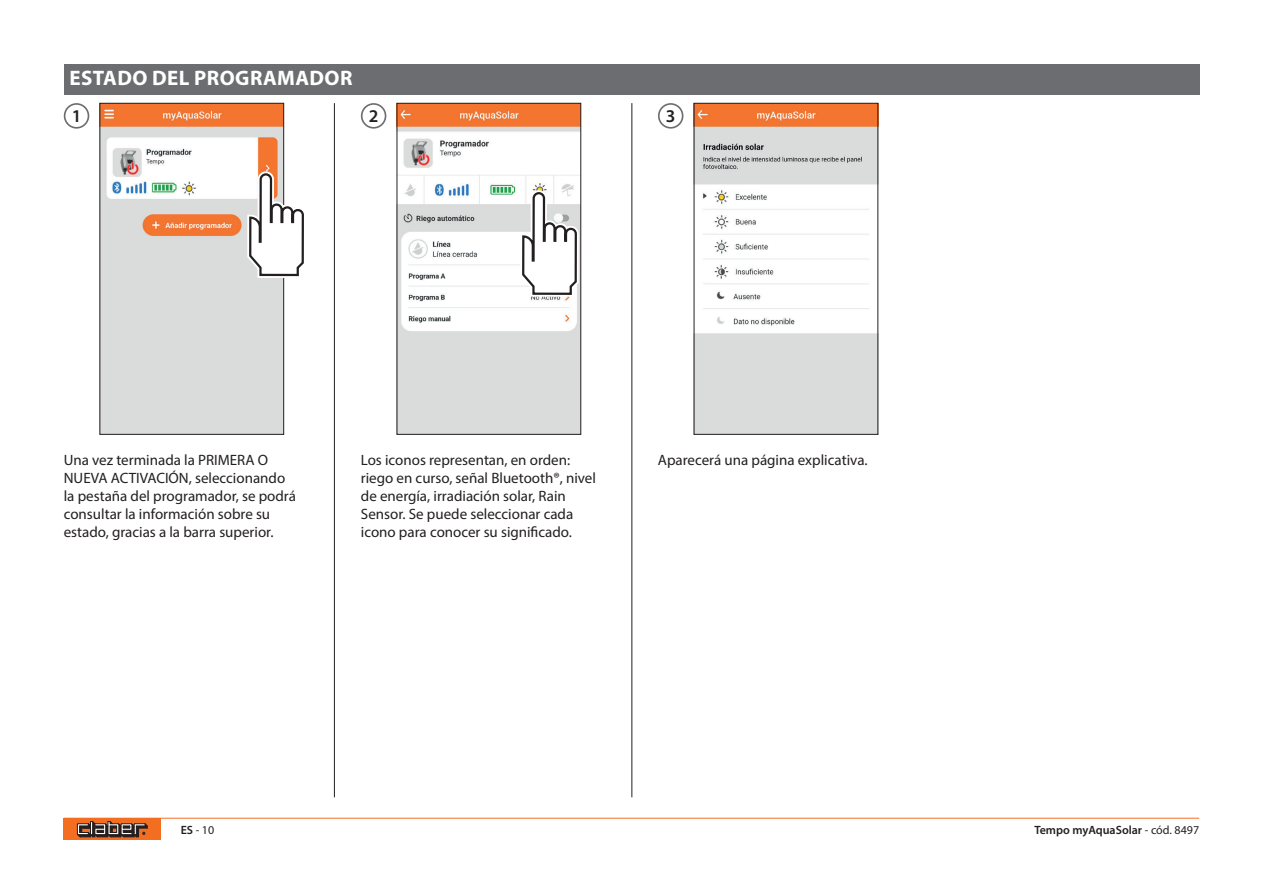
<style>
.page{position:relative;width:1263px;height:893px;background:#fff}
.page>*{position:absolute;margin:0;border:0;box-sizing:border-box;transform-origin:0 0}
.t1{font:700 21px "Myriad Pro";letter-spacing:.02em;color:#fff}
.t2{font:600 18px "Myriad Pro";color:#231f20}
.t3{font:15px/18px "Myriad Pro";color:#231f20}
.t4{font:600 12px "Myriad Pro";color:#231f20}
.t5{font:12px "Myriad Pro";color:#231f20}
.s1{font-weight:600}
.s2{font-weight:400}
</style>
<div class="page">
<div style="left:64px;top:819px;width:97px;height:21px;background:#f36e21"></div>
<svg style="left:77px;top:821px;width:71px;height:17px"></svg>
<hr style="left:64px;top:818px;width:1135px;height:1px;background:#f36e21">
<div style="left:64px;top:64px;width:1135px;height:31px;background:#6c6d70"></div>
<div style="left:64px;top:103px;width:25px;height:26px;border:2px solid #6c6d70;border-radius:50%"></div>
<div style="left:658px;top:103px;width:25px;height:26px;border:2px solid #6c6d70;border-radius:50%"></div>
<div style="left:361px;top:103px;width:25px;height:26px;border:2px solid #6c6d70;border-radius:50%"></div>
<hr style="left:334px;top:103px;width:1px;height:694px;background:#231f20">
<hr style="left:632px;top:103px;width:1px;height:694px;background:#231f20">
<img style="left:102px;top:105px;width:180px;height:327px">
<div style="left:100px;top:103px;width:184px;height:331px;border:1px solid #231f20"></div>
<img style="left:696px;top:105px;width:180px;height:327px">
<img style="left:399px;top:105px;width:180px;height:327px">
<div style="left:397px;top:103px;width:184px;height:331px;border:1px solid #231f20"></div>
<svg style="left:244px;top:102px;width:60px;height:179px"></svg>
<svg style="left:519px;top:102px;width:62px;height:196px"></svg>
<h1 class="t1" style="left:70px;top:70px;width:285px">ESTADO DEL PROGRAMADOR</h1>
<p class="t2" style="left:72px;top:109px;width:11px">1</p>
<p class="t2" style="left:369px;top:109px;width:11px">2</p>
<p class="t2" style="left:666px;top:109px;width:11px">3</p>
<p class="t3" style="left:64px;top:453px;width:234px">Una vez terminada la PRIMERA O NUEVA ACTIVACIÓN, seleccionando la pestaña del programador, se podrá consultar la información sobre su estado, gracias a la barra superior.</p>
<p class="t3" style="left:361px;top:453px;width:237px">Los iconos representan, en orden: riego en curso, señal Bluetooth®, nivel de energía, irradiación solar, Rain Sensor. Se puede seleccionar cada icono para conocer su significado.</p>
<p class="t3" style="left:658px;top:453px;width:211px">Aparecerá una página explicativa.</p>
<p class="t5" style="left:181px;top:825px;width:35px"><span class="s1">ES</span> - 10</p>
<p class="t4" style="left:1034px;top:825px;width:166px">Tempo myAquaSolar <span class="s2">- cód. 8497</span></p>
</div>
